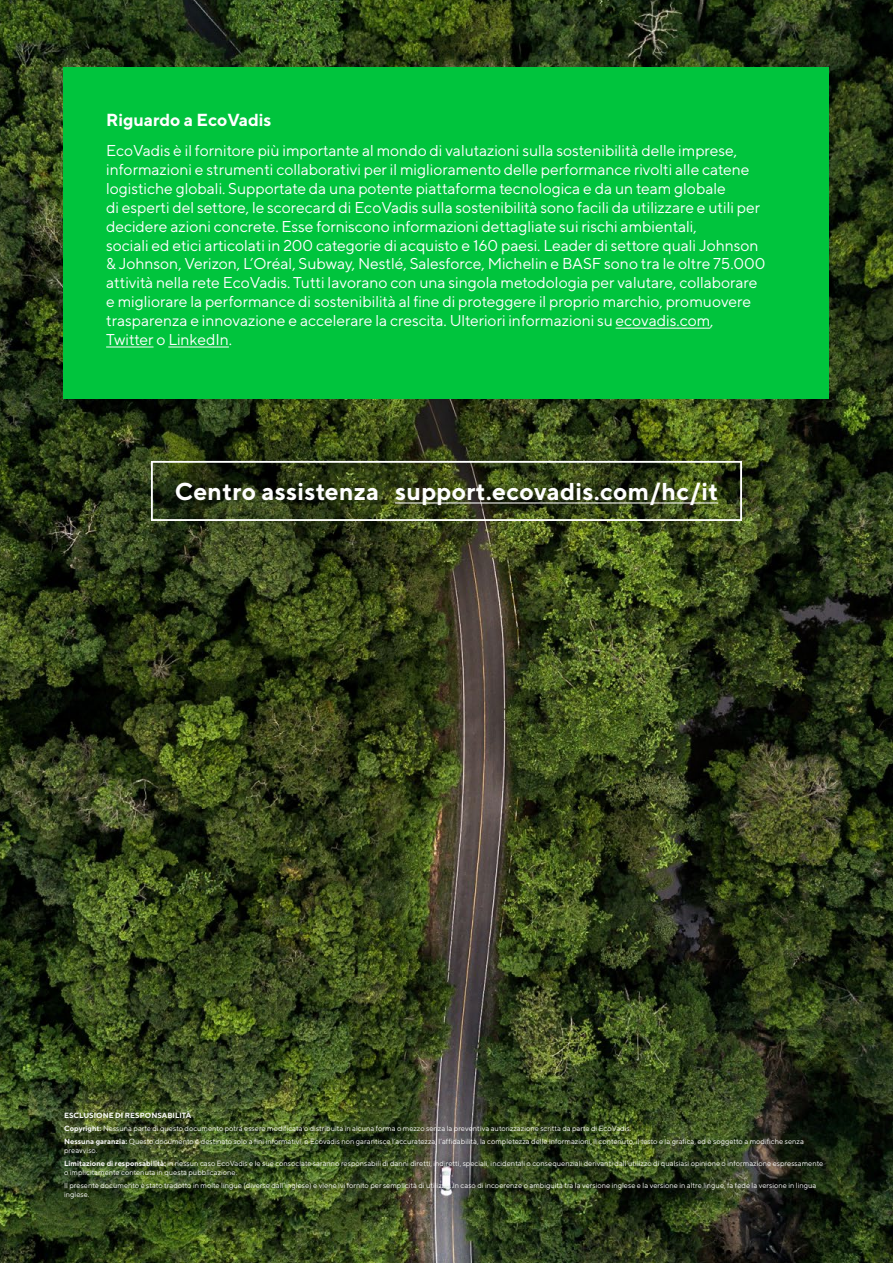
<style>
.page{position:relative;width:893px;height:1263px;background:#fff}
.page>*{position:absolute;margin:0;border:0;box-sizing:border-box;transform-origin:0 0}
.body{font:700 24.3px "TT Norms";letter-spacing:.01em;color:#fff}
.Body{font:700 17.4px "TT Norms";letter-spacing:-.005em;color:#fff}
.Body-2{font:15.75px/18.9px "TT Norms";letter-spacing:-.005em;color:#fff}
.t1{font:7.5px/8.9px "TT Norms";color:#f8f8f8}
.t2{font:700 7.5px "TT Norms";color:#f8f8f8}
.s1{font-weight:700}
</style>
<div class="page">
<img style="left:0;top:0;width:893px;height:1263px">
<div style="left:64px;top:67px;width:765px;height:332px;background:#00c43d"></div>
<hr style="left:616px;top:328px;width:94px;height:1px;background:#fff">
<hr style="left:106px;top:347px;width:48px;height:1px;background:#fff">
<hr style="left:168px;top:347px;width:61px;height:1px;background:#fff">
<hr style="left:395px;top:502px;width:323px;height:1px;background:#fff">
<div style="left:151px;top:461px;width:591px;height:60px;border:2px solid #fff"></div>
<p class="Body" style="left:106px;top:109px;width:167px">Riguardo a EcoVadis</p>
<p class="Body-2" style="left:106px;top:141px;width:661px">EcoVadis è il fornitore più importante al mondo di valutazioni sulla sostenibilità delle imprese, informazioni e strumenti collaborativi per il miglioramento delle performance rivolti alle catene logistiche globali. Supportate da una potente piattaforma tecnologica e da un team globale<br>di esperti del settore, le scorecard di EcoVadis sulla sostenibilità sono facili da utilizzare e utili per decidere azioni concrete. Esse forniscono informazioni dettagliate sui rischi ambientali,<br>sociali ed etici articolati in 200 categorie di acquisto e 160 paesi. Leader di settore quali Johnson &amp; Johnson, Verizon, L’Oréal, Subway, Nestlé, Salesforce, Michelin e BASF sono tra le oltre 75.000 attività nella rete EcoVadis. Tutti lavorano con una singola metodologia per valutare, collaborare e migliorare la performance di sostenibilità al fine di proteggere il proprio marchio, promuovere trasparenza e innovazione e accelerare la crescita. Ulteriori informazioni su ecovadis.com,<br>Twitter o LinkedIn.</p>
<p class="body" style="left:175px;top:476px;width:545px">Centro assistenza support.ecovadis.com/hc/it</p>
<p class="t2" style="left:64px;top:1110px;width:129px">ESCLUSIONE DI RESPONSABILITÀ</p>
<p class="t1" style="left:64px;top:1124px;width:569px"><span class="s1">Copyright:</span> Nessuna parte di questo documento potrà essere modificata o distribuita in alcuna forma o mezzo senza la preventiva autorizzazione scritta da parte di EcoVadis.</p>
<p class="t1" style="left:64px;top:1137px;width:741px"><span class="s1">Nessuna garanzia:</span> Questo documento è destinato solo a fini informativi, e Ecovadis non garantisce l’accuratezza, l’affidabilità, la completezza delle informazioni, il contenuto, il testo e la grafica, ed è soggetto a modifiche senza preavviso.</p>
<p class="t1" style="left:64px;top:1159px;width:760px"><span class="s1">Limitazione di responsabilità:</span> in nessun caso EcoVadis e le sue consociate saranno responsabili di danni diretti, indiretti, speciali, incidentali o consequenziali derivanti dall'utilizzo di qualsiasi opinione o informazione espressamente o implicitamente contenuta in questa pubblicazione.</p>
<p class="t1" style="left:64px;top:1181px;width:754px">Il presente documento è stato tradotto in molte lingue (diverse dall’inglese) e viene ivi fornito per semplicità di utilizzo. In caso di incoerenze o ambiguità tra la versione inglese e la versione in altre lingue, fa fede la versione in lingua inglese.</p>
</div>
